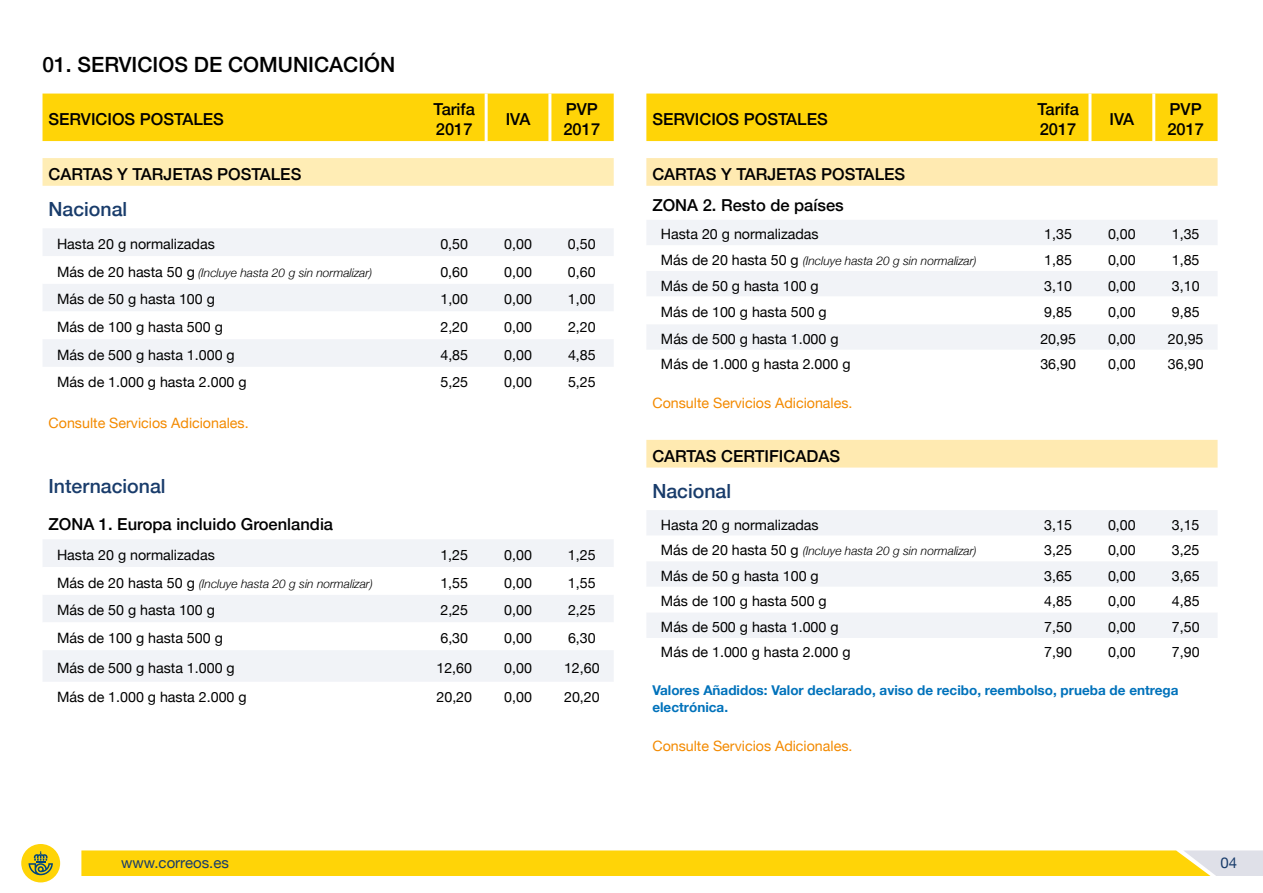
<style>
.page{position:relative;width:1263px;height:893px;background:#fff}
.page>*{position:absolute;margin:0;border:0;box-sizing:border-box;transform-origin:0 0}
.t1{font:500 21px "Helvetica Neue";color:#000}
.t2{font:500 19.5px "Helvetica Neue";color:#193c6b}
.t3{font:500 16.5px/19.8px "Helvetica Neue";color:#000}
.t4{font:15px "Helvetica Neue";color:#193c6b}
.t5{font:14.25px "Helvetica Neue";color:#000}
.t6{font:14.25px "Helvetica Neue";color:#f38a00}
.t7{font:700 13.5px/16.2px "Helvetica Neue";color:#0072bb}
.t8{font:italic 300 12px "Helvetica Neue";color:#000}
.s1{font-weight:400;font-style:normal;font-size:14.25px}
</style>
<div class="page">
<svg style="left:81px;top:850px;width:1182px;height:26px;background:#fdd518"></svg>
<div style="left:21px;top:844px;width:39px;height:38px;background:#ffd407;border-radius:50%"></div>
<svg style="left:29px;top:851px;width:24px;height:24px"></svg>
<div style="left:43px;top:94px;width:571px;height:47px;background:#ffd407"></div>
<div style="left:43px;top:158px;width:571px;height:28px;background:#ffedb5"></div>
<div style="left:43px;top:229px;width:571px;height:27px;background:#f1f3f7"></div>
<svg style="left:43px;top:284px;width:571px;height:83px;fill:#f1f3f7"></svg>
<div style="left:43px;top:540px;width:571px;height:27px;background:#f1f3f7"></div>
<svg style="left:43px;top:595px;width:571px;height:87px;fill:#f1f3f7"></svg>
<hr style="left:485px;top:94px;width:3px;height:47px;background:#fff">
<hr style="left:548px;top:94px;width:3px;height:47px;background:#fff">
<div style="left:646px;top:94px;width:571px;height:47px;background:#ffd407"></div>
<svg style="left:646px;top:158px;width:571px;height:310px"></svg>
<div style="left:646px;top:220px;width:571px;height:25px;background:#f1f3f7"></div>
<svg style="left:646px;top:245px;width:571px;height:130px"></svg>
<div style="left:647px;top:510px;width:570px;height:25px;background:#f1f3f7"></div>
<svg style="left:647px;top:562px;width:570px;height:76px;fill:#f1f3f7"></svg>
<hr style="left:1088px;top:94px;width:3px;height:47px;background:#fff">
<hr style="left:1152px;top:94px;width:3px;height:47px;background:#fff">
<h1 class="t1" style="left:43px;top:48px;width:354px">01. SERVICIOS DE COMUNICACIÓN</h1>
<p class="t3" style="left:49px;top:108px;width:177px">SERVICIOS POSTALES</p>
<p class="t3" style="left:433px;top:98px;width:43px">Tarifa<br>2017</p>
<p class="t3" style="left:506px;top:108px;width:26px">IVA</p>
<p class="t3" style="left:563px;top:98px;width:38px">PVP<br>2017</p>
<p class="t3" style="left:49px;top:163px;width:254px">CARTAS Y TARJETAS POSTALES</p>
<h2 class="t2" style="left:49px;top:194px;width:80px">Nacional</h2>
<p class="t5" style="left:57px;top:235px;width:159px">Hasta 20 g normalizadas</p>
<p class="t5" style="left:440px;top:235px;width:29px">0,50</p>
<p class="t5" style="left:504px;top:235px;width:29px">0,00</p>
<p class="t5" style="left:568px;top:235px;width:29px">0,50</p>
<p class="t8" style="left:57px;top:265px;width:317px"><span class="s1">Más de 20 hasta 50 g</span> (Incluye hasta 20 g sin normalizar)</p>
<p class="t5" style="left:440px;top:263px;width:29px">0,60</p>
<p class="t5" style="left:504px;top:263px;width:29px">0,00</p>
<p class="t5" style="left:568px;top:263px;width:29px">0,60</p>
<p class="t5" style="left:57px;top:291px;width:159px">Más de 50 g hasta 100 g</p>
<p class="t5" style="left:440px;top:291px;width:29px">1,00</p>
<p class="t5" style="left:504px;top:291px;width:29px">0,00</p>
<p class="t5" style="left:568px;top:291px;width:29px">1,00</p>
<p class="t5" style="left:57px;top:318px;width:167px">Más de 100 g hasta 500 g</p>
<p class="t5" style="left:440px;top:318px;width:29px">2,20</p>
<p class="t5" style="left:504px;top:318px;width:29px">0,00</p>
<p class="t5" style="left:568px;top:318px;width:29px">2,20</p>
<p class="t5" style="left:57px;top:346px;width:179px">Más de 500 g hasta 1.000 g</p>
<p class="t5" style="left:440px;top:346px;width:29px">4,85</p>
<p class="t5" style="left:504px;top:346px;width:29px">0,00</p>
<p class="t5" style="left:568px;top:346px;width:29px">4,85</p>
<p class="t5" style="left:57px;top:374px;width:191px">Más de 1.000 g hasta 2.000 g</p>
<p class="t5" style="left:440px;top:374px;width:29px">5,25</p>
<p class="t5" style="left:504px;top:374px;width:29px">0,00</p>
<p class="t5" style="left:568px;top:374px;width:29px">5,25</p>
<p class="t6" style="left:49px;top:414px;width:202px">Consulte Servicios Adicionales.</p>
<h2 class="t2" style="left:49px;top:471px;width:119px">Internacional</h2>
<p class="t3" style="left:49px;top:513px;width:286px">ZONA 1. Europa incluido Groenlandia</p>
<p class="t5" style="left:57px;top:546px;width:159px">Hasta 20 g normalizadas</p>
<p class="t5" style="left:440px;top:546px;width:29px">1,25</p>
<p class="t5" style="left:504px;top:546px;width:29px">0,00</p>
<p class="t5" style="left:568px;top:546px;width:29px">1,25</p>
<p class="t8" style="left:57px;top:576px;width:317px"><span class="s1">Más de 20 hasta 50 g</span> (Incluye hasta 20 g sin normalizar)</p>
<p class="t5" style="left:440px;top:574px;width:29px">1,55</p>
<p class="t5" style="left:504px;top:574px;width:29px">0,00</p>
<p class="t5" style="left:568px;top:574px;width:29px">1,55</p>
<p class="t5" style="left:57px;top:602px;width:159px">Más de 50 g hasta 100 g</p>
<p class="t5" style="left:440px;top:602px;width:29px">2,25</p>
<p class="t5" style="left:504px;top:602px;width:29px">0,00</p>
<p class="t5" style="left:568px;top:602px;width:29px">2,25</p>
<p class="t5" style="left:57px;top:629px;width:167px">Más de 100 g hasta 500 g</p>
<p class="t5" style="left:440px;top:629px;width:29px">6,30</p>
<p class="t5" style="left:504px;top:629px;width:29px">0,00</p>
<p class="t5" style="left:568px;top:629px;width:29px">6,30</p>
<p class="t5" style="left:57px;top:659px;width:179px">Más de 500 g hasta 1.000 g</p>
<p class="t5" style="left:436px;top:659px;width:37px">12,60</p>
<p class="t5" style="left:504px;top:659px;width:29px">0,00</p>
<p class="t5" style="left:564px;top:659px;width:37px">12,60</p>
<p class="t5" style="left:57px;top:689px;width:191px">Más de 1.000 g hasta 2.000 g</p>
<p class="t5" style="left:436px;top:689px;width:37px">20,20</p>
<p class="t5" style="left:504px;top:689px;width:29px">0,00</p>
<p class="t5" style="left:564px;top:689px;width:37px">20,20</p>
<p class="t3" style="left:652px;top:108px;width:177px">SERVICIOS POSTALES</p>
<p class="t3" style="left:1037px;top:98px;width:43px">Tarifa<br>2017</p>
<p class="t3" style="left:1109px;top:108px;width:26px">IVA</p>
<p class="t3" style="left:1167px;top:98px;width:38px">PVP<br>2017</p>
<p class="t3" style="left:652px;top:157px;width:254px;line-height:30.9px">CARTAS Y TARJETAS POSTALES<br>ZONA 2. Resto de países</p>
<p class="t5" style="left:661px;top:226px;width:159px">Hasta 20 g normalizadas</p>
<p class="t5" style="left:1044px;top:226px;width:29px">1,35</p>
<p class="t5" style="left:1108px;top:226px;width:29px">0,00</p>
<p class="t5" style="left:1172px;top:226px;width:29px">1,35</p>
<p class="t8" style="left:661px;top:254px;width:317px"><span class="s1">Más de 20 hasta 50 g</span> (Incluye hasta 20 g sin normalizar)</p>
<p class="t5" style="left:1044px;top:251px;width:29px">1,85</p>
<p class="t5" style="left:1108px;top:251px;width:29px">0,00</p>
<p class="t5" style="left:1172px;top:251px;width:29px">1,85</p>
<p class="t5" style="left:661px;top:277px;width:159px">Más de 50 g hasta 100 g</p>
<p class="t5" style="left:1044px;top:277px;width:29px">3,10</p>
<p class="t5" style="left:1108px;top:277px;width:29px">0,00</p>
<p class="t5" style="left:1172px;top:277px;width:29px">3,10</p>
<p class="t5" style="left:661px;top:304px;width:167px">Más de 100 g hasta 500 g</p>
<p class="t5" style="left:1044px;top:304px;width:29px">9,85</p>
<p class="t5" style="left:1108px;top:304px;width:29px">0,00</p>
<p class="t5" style="left:1172px;top:304px;width:29px">9,85</p>
<p class="t5" style="left:661px;top:330px;width:179px">Más de 500 g hasta 1.000 g</p>
<p class="t5" style="left:1040px;top:330px;width:37px">20,95</p>
<p class="t5" style="left:1108px;top:330px;width:29px">0,00</p>
<p class="t5" style="left:1168px;top:330px;width:37px">20,95</p>
<p class="t5" style="left:661px;top:356px;width:191px">Más de 1.000 g hasta 2.000 g</p>
<p class="t5" style="left:1040px;top:356px;width:37px">36,90</p>
<p class="t5" style="left:1108px;top:356px;width:29px">0,00</p>
<p class="t5" style="left:1168px;top:356px;width:37px">36,90</p>
<p class="t6" style="left:652px;top:394px;width:202px">Consulte Servicios Adicionales.</p>
<p class="t3" style="left:652px;top:444px;width:189px">CARTAS CERTIFICADAS</p>
<h2 class="t2" style="left:652px;top:475px;width:80px">Nacional</h2>
<p class="t5" style="left:661px;top:516px;width:159px">Hasta 20 g normalizadas</p>
<p class="t5" style="left:1044px;top:516px;width:29px">3,15</p>
<p class="t5" style="left:1108px;top:516px;width:29px">0,00</p>
<p class="t5" style="left:1172px;top:516px;width:29px">3,15</p>
<p class="t8" style="left:661px;top:544px;width:317px"><span class="s1">Más de 20 hasta 50 g</span> (Incluye hasta 20 g sin normalizar)</p>
<p class="t5" style="left:1044px;top:542px;width:29px">3,25</p>
<p class="t5" style="left:1108px;top:542px;width:29px">0,00</p>
<p class="t5" style="left:1172px;top:542px;width:29px">3,25</p>
<p class="t5" style="left:661px;top:567px;width:159px">Más de 50 g hasta 100 g</p>
<p class="t5" style="left:1044px;top:567px;width:29px">3,65</p>
<p class="t5" style="left:1108px;top:567px;width:29px">0,00</p>
<p class="t5" style="left:1172px;top:567px;width:29px">3,65</p>
<p class="t5" style="left:661px;top:593px;width:167px">Más de 100 g hasta 500 g</p>
<p class="t5" style="left:1044px;top:593px;width:29px">4,85</p>
<p class="t5" style="left:1108px;top:593px;width:29px">0,00</p>
<p class="t5" style="left:1172px;top:593px;width:29px">4,85</p>
<p class="t5" style="left:661px;top:618px;width:179px">Más de 500 g hasta 1.000 g</p>
<p class="t5" style="left:1044px;top:618px;width:29px">7,50</p>
<p class="t5" style="left:1108px;top:618px;width:29px">0,00</p>
<p class="t5" style="left:1172px;top:618px;width:29px">7,50</p>
<p class="t5" style="left:661px;top:644px;width:191px">Más de 1.000 g hasta 2.000 g</p>
<p class="t5" style="left:1044px;top:644px;width:29px">7,90</p>
<p class="t5" style="left:1108px;top:644px;width:29px">0,00</p>
<p class="t5" style="left:1172px;top:644px;width:29px">7,90</p>
<p class="t7" style="left:652px;top:682px;width:528px">Valores Añadidos: Valor declarado, aviso de recibo, reembolso, prueba de entrega electrónica.</p>
<p class="t6" style="left:652px;top:737px;width:202px">Consulte Servicios Adicionales.</p>
<p class="t4" style="left:121px;top:854px;width:109px">www.correos.es</p>
<p class="t4" style="left:1220px;top:854px;width:18px">04</p>
</div>
